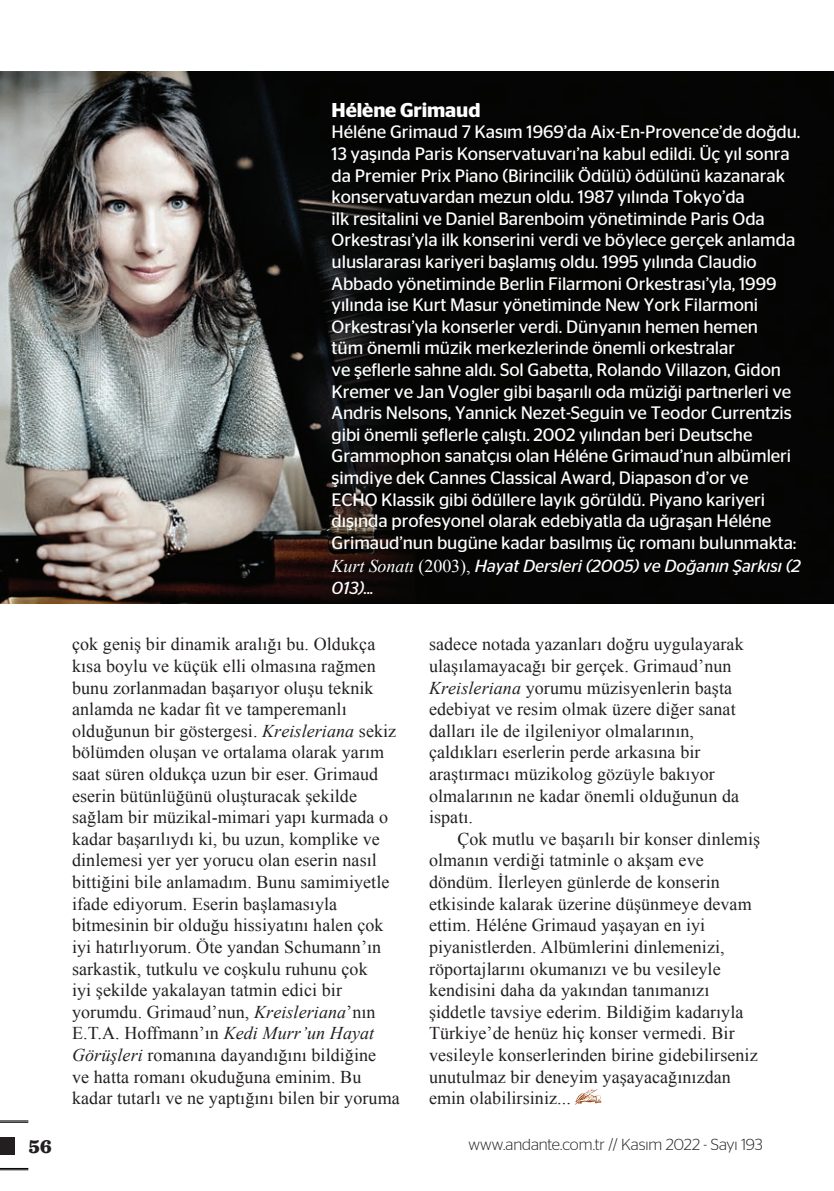
<style>
.page{position:relative;width:834px;height:1191px;background:#fff}
.page>*{position:absolute;margin:0;border:0;box-sizing:border-box;transform-origin:0 0}
.t1{font:600 20px "DK Stag Sans";letter-spacing:-.005em;color:#fff}
.t2{font:900 20px "Sentinel";color:#231f20}
.t3{font:18px/21.6px "Times New Roman";letter-spacing:.005em;color:#231f20}
.t4{font:18px/21.6px "DK Stag Sans";letter-spacing:-.005em;color:#fff}
.t5{font:italic 17.6px/22.6px "DK Stag Sans";letter-spacing:-.005em;color:#fff}
.t6{font:300 16px "DK Stag Sans";letter-spacing:-.005em;color:#231f20}
.s1{font-family:"Times New Roman";font-size:18px}
.s2{font-family:"Times New Roman";font-style:normal;font-size:18px}
.s3{font-style:italic}
</style>
<div class="page">
<svg style="left:0;top:1168px;width:28px;height:2px"></svg>
<svg style="left:0;top:1120px;width:28px;height:3px"></svg>
<div style="left:0;top:1137px;width:15px;height:17px;background:#231f20"></div>
<img style="left:0;top:72px;width:833px;height:532px">
<svg style="left:575px;top:1089px;width:26px;height:15px"></svg>
<p class="t1" style="left:331px;top:98px;width:150px">Hélène Grimaud</p>
<p class="t4" style="left:331px;top:121px;width:470px">Héléne Grimaud 7 Kasım 1969’da Aix-En-Provence’de doğdu.<br>13 yaşında Paris Konservatuvarı’na kabul edildi. Üç yıl sonra da Premier Prix Piano (Birincilik Ödülü) ödülünü kazanarak konservatuvardan mezun oldu. 1987 yılında Tokyo’da<br>ilk resitalini ve Daniel Barenboim yönetiminde Paris Oda Orkestrası’yla ilk konserini verdi ve böylece gerçek anlamda uluslararası kariyeri başlamış oldu. 1995 yılında Claudio Abbado yönetiminde Berlin Filarmoni Orkestrası’yla, 1999 yılında ise Kurt Masur yönetiminde New York Filarmoni Orkestrası’yla konserler verdi. Dünyanın hemen hemen<br>tüm önemli müzik merkezlerinde önemli orkestralar<br>ve şeflerle sahne aldı. Sol Gabetta, Rolando Villazon, Gidon Kremer ve Jan Vogler gibi başarılı oda müziği partnerleri ve Andris Nelsons, Yannick Nezet-Seguin ve Teodor Currentzis gibi önemli şeflerle çalıştı. 2002 yılından beri Deutsche Grammophon sanatçısı olan Héléne Grimaud’nun albümleri şimdiye dek Cannes Classical Award, Diapason d’or ve<br>ECHO Klassik gibi ödüllere layık görüldü. Piyano kariyeri dışında profesyonel olarak edebiyatla da uğraşan Héléne Grimaud’nun bugüne kadar basılmış üç romanı bulunmakta:</p>
<p class="t5" style="left:331px;top:554px;width:470px"><span class="s1">Kurt Sonatı</span> <span class="s2">(2003),</span> Hayat Dersleri (2005) ve Doğanın Şarkısı (2<br>013)...</p>
<p class="t3" style="left:72px;top:633px;width:329px">çok geniş bir dinamik aralığı bu. Oldukça kısa boylu ve küçük elli olmasına rağmen bunu zorlanmadan başarıyor oluşu teknik anlamda ne kadar fit ve tamperemanlı olduğunun bir göstergesi. <span class="s3">Kreisleriana</span> sekiz bölümden oluşan ve ortalama olarak yarım saat süren oldukça uzun bir eser. Grimaud eserin bütünlüğünü oluşturacak şekilde sağlam bir müzikal-mimari yapı kurmada o kadar başarılıydı ki, bu uzun, komplike ve dinlemesi yer yer yorucu olan eserin nasıl bittiğini bile anlamadım. Bunu samimiyetle ifade ediyorum. Eserin başlamasıyla bitmesinin bir olduğu hissiyatını halen çok iyi hatırlıyorum. Öte yandan Schumann’ın sarkastik, tutkulu ve coşkulu ruhunu çok<br>iyi şekilde yakalayan tatmin edici bir yorumdu. Grimaud’nun, <span class="s3">Kreisleriana</span>’nın E.T.A. Hoffmann’ın <span class="s3">Kedi Murr’un Hayat Görüşleri</span> romanına dayandığını bildiğine<br>ve hatta romanı okuduğuna eminim. Bu kadar tutarlı ve ne yaptığını bilen bir yoruma</p>
<p class="t3" style="left:429px;top:633px;width:316px">sadece notada yazanları doğru uygulayarak</p>
<p class="t3" style="left:429px;top:655px;width:304px">ulaşılamayacağı bir gerçek. Grimaud’nun</p>
<p class="t3" style="left:429px;top:676px;width:304px"><span class="s3">Kreisleriana</span> yorumu müzisyenlerin başta</p>
<p class="t3" style="left:429px;top:698px;width:308px">edebiyat ve resim olmak üzere diğer sanat</p>
<p class="t3" style="left:429px;top:719px;width:266px">dalları ile de ilgileniyor olmalarının,</p>
<p class="t3" style="left:429px;top:741px;width:273px">çaldıkları eserlerin perde arkasına bir</p>
<p class="t3" style="left:429px;top:763px;width:287px">araştırmacı müzikolog gözüyle bakıyor</p>
<p class="t3" style="left:429px;top:784px;width:311px">olmalarının ne kadar önemli olduğunun da</p>
<p class="t3" style="left:429px;top:806px;width:46px">ispatı.</p>
<p class="t3" style="left:457px;top:827px;width:304px">Çok mutlu ve başarılı bir konser dinlemiş</p>
<p class="t3" style="left:429px;top:849px;width:276px">olmanın verdiği tatminle o akşam eve</p>
<p class="t3" style="left:429px;top:871px;width:292px">döndüm. İlerleyen günlerde de konserin</p>
<p class="t3" style="left:429px;top:892px;width:324px">etkisinde kalarak üzerine düşünmeye devam</p>
<p class="t3" style="left:429px;top:914px;width:278px">ettim. Héléne Grimaud yaşayan en iyi</p>
<p class="t3" style="left:429px;top:935px;width:297px">piyanistlerden. Albümlerini dinlemenizi,</p>
<p class="t3" style="left:429px;top:957px;width:293px">röportajlarını okumanızı ve bu vesileyle</p>
<p class="t3" style="left:429px;top:979px;width:282px">kendisini daha da yakından tanımanızı</p>
<p class="t3" style="left:429px;top:1000px;width:316px">şiddetle tavsiye ederim. Bildiğim kadarıyla</p>
<p class="t3" style="left:429px;top:1022px;width:307px">Türkiye’de henüz hiç konser vermedi. Bir</p>
<p class="t3" style="left:429px;top:1043px;width:330px">vesileyle konserlerinden birine gidebilirseniz</p>
<p class="t3" style="left:429px;top:1065px;width:303px">unutulmaz bir deneyim yaşayacağınızdan</p>
<p class="t3" style="left:429px;top:1087px;width:143px">emin olabilirsiniz...</p>
<p class="t2" style="left:28px;top:1130px;width:25px">56</p>
<p class="t6" style="left:468px;top:1135px;width:296px">www.andante.com.tr // Kasım 2022 - Sayı 193</p>
</div>
